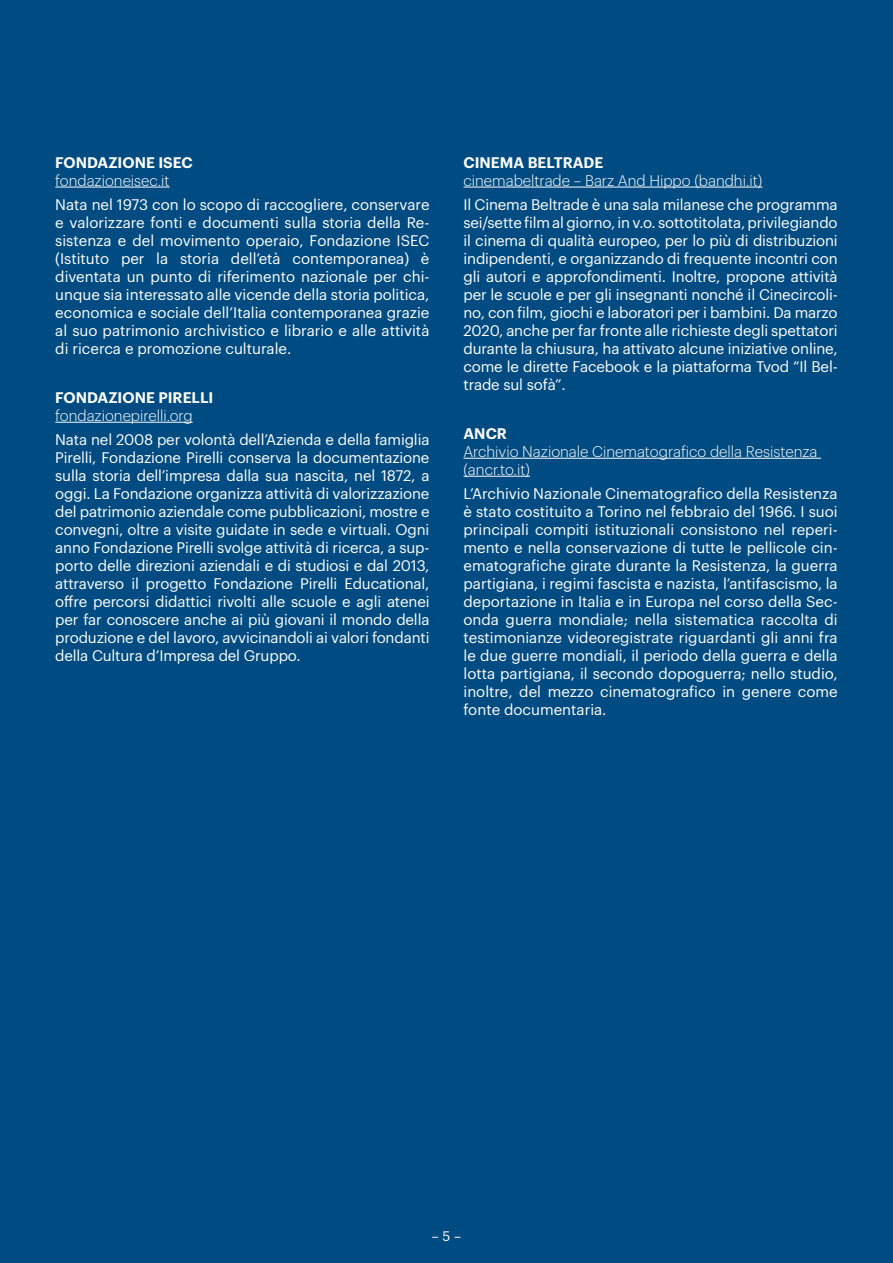
<style>
.page{position:relative;width:893px;height:1263px;background:#004b81}
.page>*{position:absolute;margin:0;border:0;box-sizing:border-box;transform-origin:0 0}
.t1{font:15px/18px "Graphik";letter-spacing:-.01em;color:#fff;text-align:justify}
.t2{font:300 15px/18px "Graphik";color:#fff}
.t3{font:600 15px "Graphik";color:#fff}
.t4{font:13.5px "Graphik";color:#fff}
</style>
<div class="page">
<hr style="left:55px;top:187px;width:115px;height:1px;background:#fff">
<hr style="left:55px;top:422px;width:138px;height:1px;background:#fff">
<hr style="left:463px;top:187px;width:299px;height:1px;background:#fff">
<hr style="left:463px;top:458px;width:358px;height:1px;background:#fff">
<hr style="left:463px;top:476px;width:67px;height:1px;background:#fff">
<p class="t3" style="left:55px;top:151px;width:139px">FONDAZIONE ISEC</p>
<p class="t2" style="left:55px;top:170px;width:116px">fondazioneisec.it</p>
<p class="t1" style="left:55px;top:194px;width:376px">Nata nel 1973 con lo scopo di raccogliere, conservare e valorizzare fonti e documenti sulla storia della Re&shy;sistenza e del movimento operaio, Fondazione ISEC (Istituto per la storia dell’età contemporanea) è diventata un punto di riferimento nazionale per chi&shy;unque sia interessato alle vicende della storia politica, economica e sociale dell’Italia contemporanea grazie al suo patrimonio archivistico e librario e alle attività di ricerca e promozione culturale.</p>
<p class="t3" style="left:55px;top:386px;width:160px">FONDAZIONE PIRELLI</p>
<p class="t2" style="left:55px;top:405px;width:139px">fondazionepirelli.org</p>
<p class="t1" style="left:55px;top:429px;width:376px">Nata nel 2008 per volontà dell’Azienda e della famiglia Pirelli, Fondazione Pirelli conserva la documentazione sulla storia dell’impresa dalla sua nascita, nel 1872, a oggi. La Fondazione organizza attività di valorizzazione del patrimonio aziendale come pubblicazioni, mostre e convegni, oltre a visite guidate in sede e virtuali. Ogni anno Fondazione Pirelli svolge attività di ricerca, a sup&shy;porto delle direzioni aziendali e di studiosi e dal 2013, attraverso il progetto Fondazione Pirelli Educational, offre percorsi didattici rivolti alle scuole e agli atenei per far conoscere anche ai più giovani il mondo della produzione e del lavoro, avvicinandoli ai valori fondanti della Cultura d’Impresa del Gruppo.</p>
<p class="t3" style="left:463px;top:151px;width:141px">CINEMA BELTRADE</p>
<p class="t2" style="left:463px;top:170px;width:300px">cinemabeltrade – Barz And Hippo (bandhi.it)</p>
<p class="t1" style="left:463px;top:194px;width:376px">Il Cinema Beltrade è una sala milanese che programma sei/sette film al giorno, in v.o. sottotitolata, privilegiando il cinema di qualità europeo, per lo più di distribuzioni indipendenti, e organizzando di frequente incontri con gli autori e approfondimenti. Inoltre, propone attività per le scuole e per gli insegnanti nonché il Cinecircoli&shy;no, con film, giochi e laboratori per i bambini. Da marzo 2020, anche per far fronte alle richieste degli spettatori durante la chiusura, ha attivato alcune iniziative online, come le dirette Facebook e la piattaforma Tvod “Il Bel&shy;trade sul sofà”.</p>
<p class="t3" style="left:463px;top:422px;width:45px">ANCR</p>
<p class="t2" style="left:463px;top:441px;width:355px">Archivio Nazionale Cinematografico della Resistenza (ancr.to.it)</p>
<p class="t1" style="left:463px;top:483px;width:376px">L’Archivio Nazionale Cinematografico della Resistenza è stato costituito a Torino nel febbraio del 1966. I suoi principali compiti istituzionali consistono nel reperi&shy;mento e nella conservazione di tutte le pellicole cin&shy;ematografiche girate durante la Resistenza, la guerra partigiana, i regimi fascista e nazista, l’antifascismo, la deportazione in Italia e in Europa nel corso della Sec&shy;onda guerra mondiale; nella sistematica raccolta di testimonianze videoregistrate riguardanti gli anni fra le due guerre mondiali, il periodo della guerra e della lotta partigiana, il secondo dopoguerra; nello studio, inoltre, del mezzo cinematografico in genere come fonte documentaria.</p>
<p class="t4" style="left:432px;top:1226px;width:31px">– 5 –</p>
</div>
